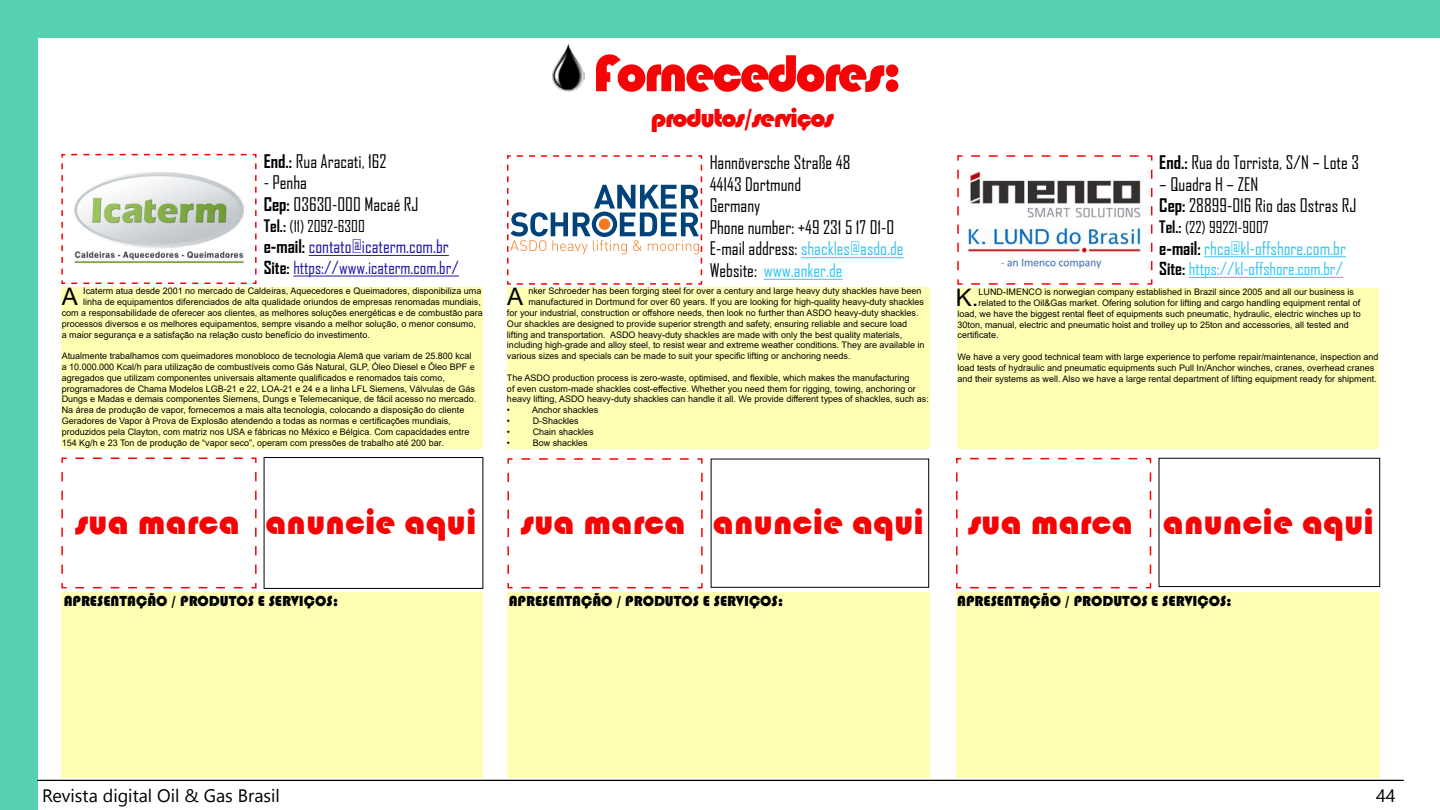
<style>
.page{position:relative;width:1440px;height:810px;background:#fff}
.page>*{position:absolute;margin:0;border:0;box-sizing:border-box;transform-origin:0 0}
.t1{font:54px "Bauhaus 93";letter-spacing:-.05em;color:#f40404}
.t2{font:36px "Bauhaus 93";color:#f40404}
.t3{font:27px "Bauhaus 93";letter-spacing:-.05em;color:#f40404}
.t4{font:24.08px "Arial";color:#000}
.t5{font:18px/21.6px "Agency FB";color:#000}
.t6{font:18px "Agency FB";color:#39c4f2}
.t7{font:18px "Agency FB";color:#2118a6}
.t8{font:18px "Segoe UI Emoji";color:#000}
.t9{font:17.25px "Agency FB";color:#2118a6}
.t10{font:17.25px "Agency FB";color:#39c4f2}
.t11{font:15.75px "Agency FB";color:#000}
.t12{font:15px "Bauhaus 93";color:#000}
.t13{font:9px/10.8px "Arial";color:#000}
.s1{font-weight:700}
.s2{font-weight:700;font-size:16.5px}
.s3{font-weight:700;color:#000}
.s4{color:#39c4f2}
</style>
<div class="page">
<div style="left:0;top:0;width:38px;height:810px;background:#57d2b0"></div>
<div style="left:35px;top:0;width:1405px;height:38px;background:#57d2b0"></div>
<svg style="left:37px;top:780px;width:1367px;height:1px"></svg>
<div style="left:957px;top:592px;width:423px;height:186px;background:#ffffb3"></div>
<div style="left:507px;top:592px;width:422px;height:186px;background:#ffffb3"></div>
<div style="left:62px;top:592px;width:421px;height:186px;background:#ffffb3"></div>
<div style="left:61px;top:287px;width:422px;height:161px;background:#ffffb3"></div>
<hr style="left:309px;top:255px;width:140px;height:1px;background:#2118a6">
<hr style="left:293px;top:276px;width:166px;height:1px;background:#2118a6">
<img style="left:552px;top:43px;width:32px;height:48px">
<div style="left:711px;top:459px;width:218px;height:129px;border:1px solid #000"></div>
<div style="left:1159px;top:458px;width:221px;height:129px;border:1px solid #000"></div>
<svg style="left:956px;top:457px;width:196px;height:132px"></svg>
<svg style="left:507px;top:458px;width:196px;height:131px"></svg>
<svg style="left:61px;top:153px;width:196px;height:131px"></svg>
<svg style="left:61px;top:457px;width:196px;height:132px"></svg>
<div style="left:507px;top:288px;width:422px;height:161px;background:#ffffb3"></div>
<svg style="left:507px;top:155px;width:196px;height:130px"></svg>
<svg style="left:957px;top:155px;width:196px;height:130px"></svg>
<hr style="left:801px;top:257px;width:103px;height:1px;background:#39c4f2">
<hr style="left:764px;top:279px;width:79px;height:1px;background:#39c4f2">
<div style="left:957px;top:288px;width:422px;height:161px;background:#ffffb3"></div>
<hr style="left:1204px;top:256px;width:142px;height:1px;background:#39c4f2">
<hr style="left:1189px;top:277px;width:154px;height:1px;background:#39c4f2">
<div style="left:264px;top:457px;width:219px;height:132px;border:1px solid #000"></div>
<h1 class="t1" style="left:593px;top:43px;width:311px">Fornecedores:</h1>
<h3 class="t3" style="left:651px;top:103px;width:185px">produtos/serviços</h3>
<h3 class="t5" style="left:264px;top:150px;width:124px"><span class="s1">End.:</span> Rua Aracati, 162</h3>
<h3 class="t5" style="left:264px;top:171px;width:156px">- Penha<br><span class="s1">Cep:</span> 03630-000 Macaé RJ</h3>
<h3 class="t11" style="left:264px;top:216px;width:103px"><span class="s2">Tel.:</span> (11) 2092-6300</h3>
<h3 class="t7" style="left:264px;top:235px;width:187px"><span class="s3">e-mail:</span> contato@icaterm.com.br</h3>
<h3 class="t9" style="left:264px;top:257px;width:197px"><span class="s3">Site:</span> https://www.icaterm.com.br/</h3>
<h3 class="t5" style="left:710px;top:151px;width:195px">Hannöversche Straße 48<br>44143 Dortmund<br>Germany<br>Phone number: +49 231 5 17 01-0<br>E-mail address: <span class="s4">shackles@asdo.de<br></span>Website: <span class="s4">www.anker.de</span></h3>
<h3 class="t5" style="left:1159px;top:151px;width:201px"><span class="s1">End.:</span> Rua do Torrista, S/N – Lote 3</h3>
<h3 class="t5" style="left:1159px;top:173px;width:199px">– Quadra H – ZEN<br><span class="s1">Cep:</span> 28899-016 Rio das Ostras RJ</h3>
<h3 class="t11" style="left:1159px;top:217px;width:111px"><span class="s2">Tel.:</span> (22) 99221-9007</h3>
<h3 class="t6" style="left:1159px;top:237px;width:188px"><span class="s3">e-mail:</span> rhca@kl-offshore.com.br</h3>
<h3 class="t10" style="left:1159px;top:258px;width:185px"><span class="s3">Site:</span> https://kl-offshore.com.br/</h3>
<h3 class="t4" style="left:62px;top:280px;width:18px">A</h3>
<p class="t13" style="left:83px;top:286px;width:400px">Icaterm atua desde 2001 no mercado de Caldeiras, Aquecedores e Queimadores, disponibiliza uma</p>
<p class="t13" style="left:83px;top:297px;width:399px">linha de equipamentos diferenciados de alta qualidade oriundos de empresas renomadas mundiais,</p>
<p class="t13" style="left:62px;top:307px;width:423px">com a responsabilidade de oferecer aos clientes, as melhores soluções energéticas e de combustão para</p>
<p class="t13" style="left:62px;top:318px;width:416px">processos diversos e os melhores equipamentos, sempre visando a melhor solução, o menor consumo,</p>
<p class="t13" style="left:62px;top:329px;width:310px">a maior segurança e a satisfação na relação custo benefício do investimento.</p>
<p class="t13" style="left:62px;top:351px;width:416px">Atualmente trabalhamos com queimadores monobloco de tecnologia Alemã que variam de 25.800 kcal a 10.000.000 Kcal/h para utilização de combustíveis como Gás Natural, GLP, Óleo Diesel e Óleo BPF e agregados que utilizam componentes universais altamente qualificados e renomados tais como, programadores de Chama Modelos LGB-21 e 22, LOA-21 e 24 e a linha LFL Siemens, Válvulas de Gás Dungs e Madas e demais componentes Siemens, Dungs e Telemecanique, de fácil acesso no mercado.<br>Na área de produção de vapor, fornecemos a mais alta tecnologia, colocando a disposição do cliente Geradores de Vapor à Prova de Explosão atendendo a todas as normas e certificações mundiais, produzidos pela Clayton, com matriz nos USA e fábricas no México e Bélgica. Com capacidades entre 154 Kg/h e 23 Ton de produção de “vapor seco”, operam com pressões de trabalho até 200 bar.</p>
<h3 class="t4" style="left:507px;top:280px;width:18px">A</h3>
<p class="t13" style="left:528px;top:286px;width:395px">nker Schroeder has been forging steel for over a century and large heavy duty shackles have been</p>
<p class="t13" style="left:528px;top:297px;width:397px">manufactured in Dortmund for over 60 years. If you are looking for high-quality heavy-duty shackles</p>
<p class="t13" style="left:507px;top:307px;width:413px">for your industrial, construction or offshore needs, then look no further than ASDO heavy-duty shackles.</p>
<p class="t13" style="left:507px;top:318px;width:402px">Our shackles are designed to provide superior strength and safety, ensuring reliable and secure load</p>
<p class="t13" style="left:507px;top:329px;width:397px">lifting and transportation. ASDO heavy-duty shackles are made with only the best quality materials,</p>
<p class="t13" style="left:507px;top:340px;width:419px">including high-grade and alloy steel, to resist wear and extreme weather conditions. They are available in</p>
<p class="t13" style="left:507px;top:351px;width:345px">various sizes and specials can be made to suit your specific lifting or anchoring needs.</p>
<p class="t13" style="left:507px;top:372px;width:423px">The ASDO production process is zero-waste, optimised, and flexible, which makes the manufacturing<br>of even custom-made shackles cost-effective. Whether you need them for rigging, towing, anchoring or heavy lifting, ASDO heavy-duty shackles can handle it all. We provide different types of shackles, such as: •</p>
<p class="t13" style="left:532px;top:405px;width:68px">Anchor shackles</p>
<p class="t13" style="left:507px;top:415px;width:5px">•</p>
<p class="t13" style="left:533px;top:415px;width:48px">D-Shackles</p>
<p class="t13" style="left:507px;top:426px;width:5px">•</p>
<p class="t13" style="left:533px;top:426px;width:63px">Chain shackles</p>
<p class="t13" style="left:507px;top:437px;width:5px">•</p>
<p class="t13" style="left:533px;top:437px;width:57px">Bow shackles</p>
<h3 class="t4" style="left:956px;top:281px;width:24px">K.</h3>
<p class="t13" style="left:979px;top:287px;width:377px">LUND-IMENCO is norwegian company established in Brazil since 2005 and all our business is</p>
<p class="t13" style="left:979px;top:297px;width:383px">related to the Oil&amp;Gas market. Ofering solution for lifting and cargo handling equipment rental of</p>
<p class="t13" style="left:958px;top:308px;width:405px">load, we have the biggest rental fleet of equipments such pneumatic, hydraulic, electric winches up to</p>
<p class="t13" style="left:958px;top:319px;width:393px">30ton, manual, electric and pneumatic hoist and trolley up to 25ton and accessories, all tested and</p>
<p class="t13" style="left:958px;top:330px;width:43px">certificate.</p>
<p class="t13" style="left:958px;top:351px;width:423px">We have a very good technical team with large experience to perfome repair/maintenance, inspection and load tests of hydraulic and pneumatic equipments such Pull In/Anchor winches, cranes, overhead cranes and their systems as well. Also we have a large rental department of lifting equipment ready for shipment.</p>
<h2 class="t2" style="left:75px;top:501px;width:403px">sua marca anuncie aqui</h2>
<h2 class="t2" style="left:521px;top:502px;width:855px">sua marca anuncie aqui sua marca anuncie aqui</h2>
<h3 class="t12" style="left:64px;top:593px;width:276px">APRESENTAÇÃO / PRODUTOS E SERVIÇOS:</h3>
<h3 class="t12" style="left:509px;top:593px;width:276px">APRESENTAÇÃO / PRODUTOS E SERVIÇOS:</h3>
<h3 class="t12" style="left:957px;top:593px;width:276px">APRESENTAÇÃO / PRODUTOS E SERVIÇOS:</h3>
<h3 class="t8" style="left:62px;top:785px;width:28px">❖▲▼</h3>
<h3 class="t8" style="left:175px;top:785px;width:6px">●</h3>
<h3 class="t8" style="left:225px;top:785px;width:56px">▲ ▲●</h3>
</div>
